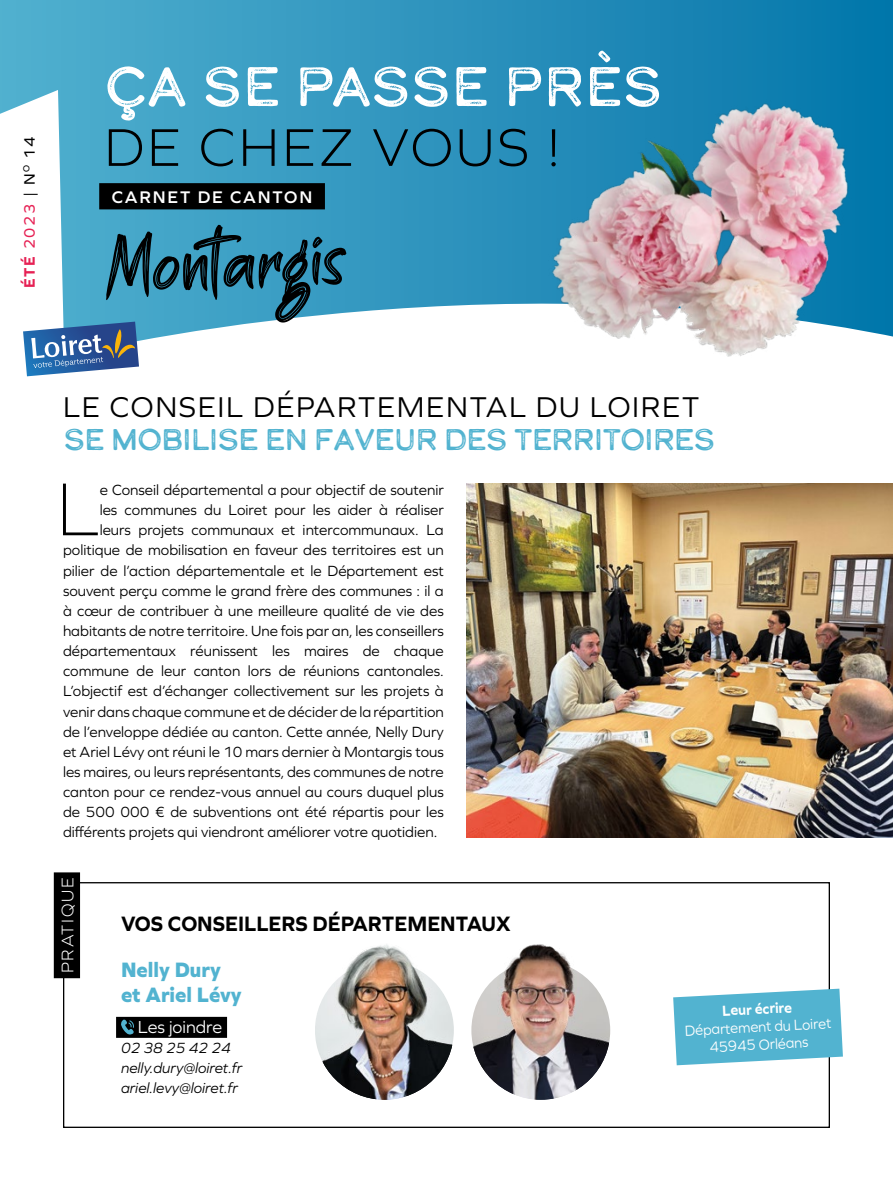
<style>
.page{position:relative;width:893px;height:1191px;background:#fff}
.page>*{position:absolute;margin:0;border:0;box-sizing:border-box;transform-origin:0 0}
.t1{font:200 77.7px "Graphie";color:#000}
.t2{font:55.12px "Calder Dark Grit";letter-spacing:-.03em;color:#fff}
.t3{font:300 55.12px "Graphie";letter-spacing:.055em;color:#000}
.t4{font:29.75px "Calder Dark Grit";letter-spacing:-.06em;color:#52b3d0}
.t5{font:29.75px "Graphie";letter-spacing:.055em;color:#000}
.t6{font:700 21.7px "Graphie";color:#000}
.t7{font:800 21.7px/25.2px "Graphie";color:#52b3d0}
.t8{font:18.03px "Graphie";color:#fff}
.t9{font:600 17.5px "Graphie";letter-spacing:.1em;color:#fff}
.t10{font:300 17.5px "Graphie";letter-spacing:.1em;color:#fff}
.t11{font:15.75px "Graphie";letter-spacing:.1em;color:#e62154}
.t12{font:15.4px "Graphie";color:#000}
.t13{font:italic 15.4px/20.1px "Graphie";color:#000}
.t14{font:15.4px/17.8px "Graphie";color:#fff;text-align:center;scale:.93 1}
.t15{font:700 15.4px "Graphie";color:#fff;scale:.93 1}
.s1{font-weight:700}
.s2{color:#000}
</style>
<div class="page">
<div style="left:0;top:0;width:893px;height:357px;background:linear-gradient(to right,#53b0cf,#0476aa)"></div>
<img style="left:466px;top:484px;width:427px;height:353px">
<svg style="left:0;top:90px;width:893px;height:287px"></svg>
<div style="left:0;top:137px;width:9px;height:247px;background:#fff"></div>
<img style="left:315px;top:1038px;width:139px;height:61px">
<img style="left:315px;top:943px;width:139px;height:156px;border-radius:69px">
<img style="left:471px;top:943px;width:139px;height:156px;border-radius:69px">
<div style="left:54px;top:872px;width:26px;height:106px;background:#000"></div>
<div style="left:116px;top:1016px;width:111px;height:21px;background:#000"></div>
<svg style="left:121px;top:1019px;width:13px;height:15px"></svg>
<svg style="left:673px;top:988px;width:170px;height:77px;background:#69bcd6"></svg>
<img style="left:537px;top:78px;width:327px;height:287px">
<svg style="left:23px;top:225px;width:323px;height:151px"></svg>
<p class="t11" style="left:20px;top:288px;width:152px;rotate:-90deg"><span class="s1">ÉTÉ</span> 2023 <span class="s2">| N</span><sup>O</sup> <span class="s2">14</span></p>
<h2 class="t2" style="left:104px;top:49px;width:561px">ÇA SE PASSE PRÈS</h2>
<h2 class="t3" style="left:104px;top:115px;width:457px">DE CHEZ VOUS !</h2>
<p class="t9" style="left:112px;top:187px;width:202px">CARNET DE CANTON</p>
<h3 class="t5" style="left:63px;top:389px;width:638px">LE CONSEIL DÉPARTEMENTAL DU LOIRET</h3>
<h3 class="t4" style="left:63px;top:419px;width:654px">SE MOBILISE EN FAVEUR DES TERRITOIRES</h3>
<h1 class="t1" style="left:57px;top:464px;width:45px">L</h1>
<p class="t12" style="left:100px;top:481px;width:346px">e Conseil départemental a pour objectif de soutenir</p>
<p class="t12" style="left:100px;top:501px;width:346px">les communes du Loiret pour les aider à réaliser</p>
<p class="t12" style="left:100px;top:521px;width:346px">leurs projets communaux et intercommunaux. La</p>
<p class="t12" style="left:63px;top:541px;width:382px">politique de mobilisation en faveur des territoires est un</p>
<p class="t12" style="left:63px;top:561px;width:382px">pilier de l’action départementale et le Département est</p>
<p class="t12" style="left:63px;top:581px;width:382px">souvent perçu comme le grand frère des communes : il a</p>
<p class="t12" style="left:63px;top:601px;width:382px">à cœur de contribuer à une meilleure qualité de vie des</p>
<p class="t12" style="left:63px;top:622px;width:382px">habitants de notre territoire. Une fois par an, les conseillers</p>
<p class="t12" style="left:63px;top:642px;width:382px">départementaux réunissent les maires de chaque</p>
<p class="t12" style="left:63px;top:662px;width:382px">commune de leur canton lors de réunions cantonales.</p>
<p class="t12" style="left:63px;top:682px;width:382px">L’objectif est d’échanger collectivement sur les projets à</p>
<p class="t12" style="left:63px;top:702px;width:382px">venir dans chaque commune et de décider de la répartition</p>
<p class="t12" style="left:63px;top:722px;width:382px">de l’enveloppe dédiée au canton. Cette année, Nelly Dury</p>
<p class="t12" style="left:63px;top:742px;width:382px">et Ariel Lévy ont réuni le 10 mars dernier à Montargis tous</p>
<p class="t12" style="left:63px;top:763px;width:382px">les maires, ou leurs représentants, des communes de notre</p>
<p class="t12" style="left:63px;top:783px;width:382px">canton pour ce rendez-vous annuel au cours duquel plus</p>
<p class="t12" style="left:63px;top:803px;width:382px">de 500 000 € de subventions ont été répartis pour les</p>
<p class="t12" style="left:63px;top:823px;width:376px">différents projets qui viendront améliorer votre quotidien.</p>
<p class="t10" style="left:58px;top:973px;width:97px;rotate:-90deg">PRATIQUE</p>
<h3 class="t6" style="left:121px;top:911px;width:391px">VOS CONSEILLERS DÉPARTEMENTAUX</h3>
<h3 class="t7" style="left:121px;top:956px;width:122px">Nelly Dury et Ariel Lévy</h3>
<p class="t8" style="left:138px;top:1016px;width:86px">Les joindre</p>
<p class="t13" style="left:121px;top:1037px;width:123px">02 38 25 42 24 nelly.dury@loiret.fr ariel.levy@loiret.fr</p>
<p class="t15" style="left:722px;top:1001px;width:77px;rotate:-3deg">Leur écrire</p>
<p class="t14" style="left:684px;top:1021px;width:159px;rotate:-3deg">Département du Loiret<br>45945 Orléans</p>
</div>
